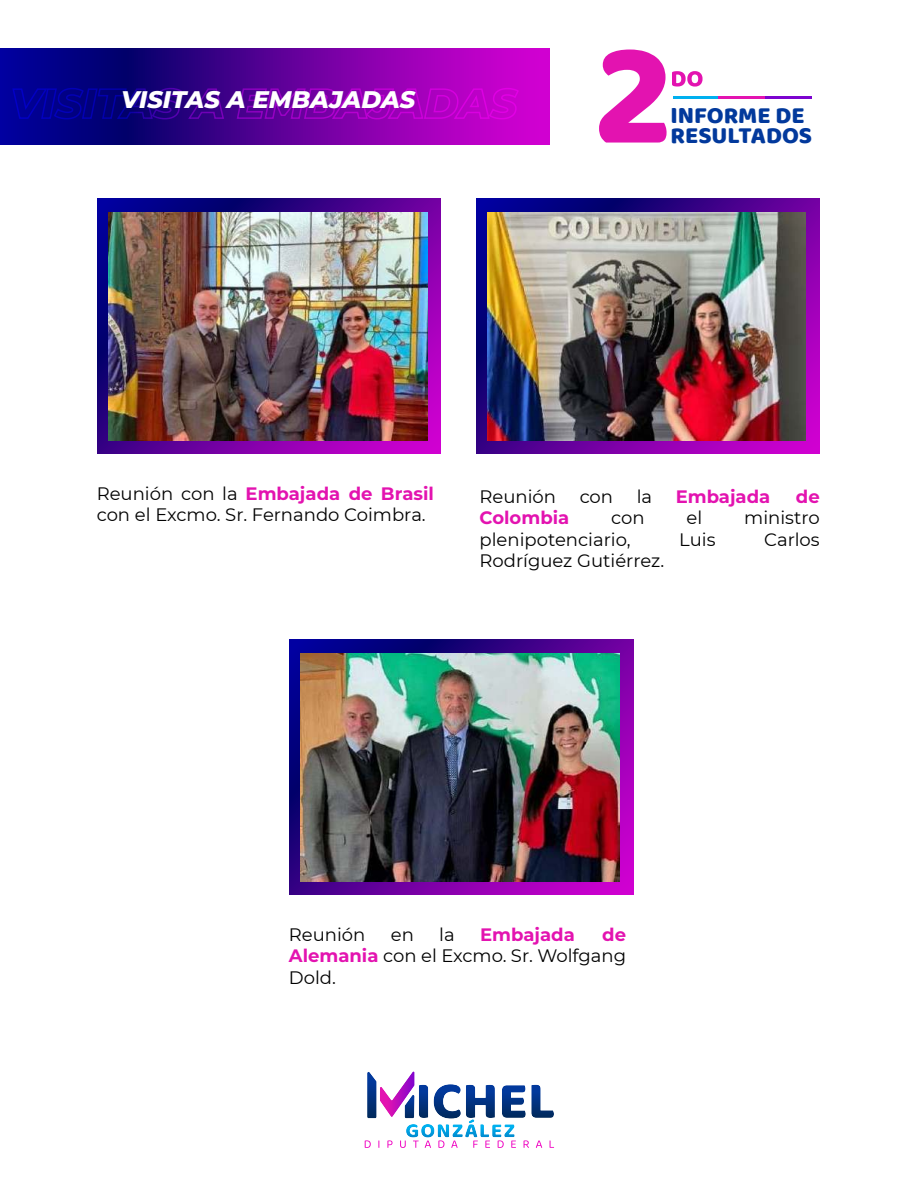
<style>
.page{position:relative;width:915px;height:1191px;background:#fff}
.page>*{position:absolute;margin:0;border:0;box-sizing:border-box;transform-origin:0 0}
.t1{font:800 24px/20.4px "Baloo 2";color:#02399c}
.t2{font:italic 800 24px "Montserrat";color:#fff}
.t3{font:18px/21.6px "Montserrat";color:#020202}
.t4{font:700 18px "Montserrat";color:#e313b0}
.s1{font-weight:700;color:#e313b0}
</style>
<div class="page">
<svg style="left:364px;top:1071px;width:190px;height:77px"></svg>
<svg style="left:599px;top:50px;width:103px;height:92px"></svg>
<hr style="left:672px;top:97px;width:47px;height:2px;background:#00b0ef">
<hr style="left:717px;top:97px;width:47px;height:2px;background:#e313b0">
<hr style="left:764px;top:97px;width:47px;height:2px;background:#7c03cf">
<svg style="left:0;top:48px;width:549px;height:96px;background:#5c009e"></svg>
<svg style="left:11px;top:87px;width:214px;height:33px;background:#120089"></svg>
<svg style="left:236px;top:87px;width:282px;height:33px;background:#9600b7"></svg>
<svg style="left:97px;top:199px;width:343px;height:255px;background:#5a059a"></svg>
<img style="left:108px;top:212px;width:319px;height:228px">
<svg style="left:476px;top:199px;width:343px;height:255px;background:#5a0299"></svg>
<img style="left:487px;top:212px;width:318px;height:228px">
<svg style="left:289px;top:640px;width:343px;height:255px;background:#5a0799"></svg>
<img style="left:300px;top:653px;width:319px;height:228px">
<h1 class="t2" style="left:121px;top:86px;width:296px">VISITAS A EMBAJADAS</h1>
<h1 class="t1" style="left:670px;top:104px;width:143px">INFORME DE<br>RESULTADOS</h1>
<p class="t3" style="left:97px;top:484px;width:338px">Reunión con la <span class="s1">Embajada de Brasil </span>con el Excmo. Sr. Fernando Coimbra.</p>
<p class="t3" style="left:479px;top:487px;width:78px">Reunión</p>
<p class="t3" style="left:579px;top:487px;width:35px">con</p>
<p class="t3" style="left:636px;top:487px;width:17px">la</p>
<p class="t4" style="left:675px;top:488px;width:96px">Embajada</p>
<p class="t4" style="left:795px;top:488px;width:25px">de</p>
<p class="t4" style="left:479px;top:510px;width:91px">Colombia</p>
<p class="t3" style="left:611px;top:508px;width:35px">con</p>
<p class="t3" style="left:686px;top:508px;width:17px">el</p>
<p class="t3" style="left:744px;top:508px;width:77px">ministro</p>
<p class="t3" style="left:479px;top:530px;width:152px">plenipotenciario,</p>
<p class="t3" style="left:679px;top:530px;width:38px">Luis</p>
<p class="t3" style="left:764px;top:530px;width:57px">Carlos</p>
<p class="t3" style="left:479px;top:551px;width:186px">Rodríguez Gutiérrez.</p>
<p class="t3" style="left:289px;top:925px;width:78px">Reunión</p>
<p class="t3" style="left:390px;top:925px;width:25px">en</p>
<p class="t3" style="left:439px;top:925px;width:17px">la</p>
<p class="t4" style="left:480px;top:926px;width:96px">Embajada</p>
<p class="t3" style="left:289px;top:925px;width:338px;text-align:justify;text-indent:313px"><span class="s1">de Alemania</span> con el Excmo. Sr. Wolfgang Dold.</p>
</div>
